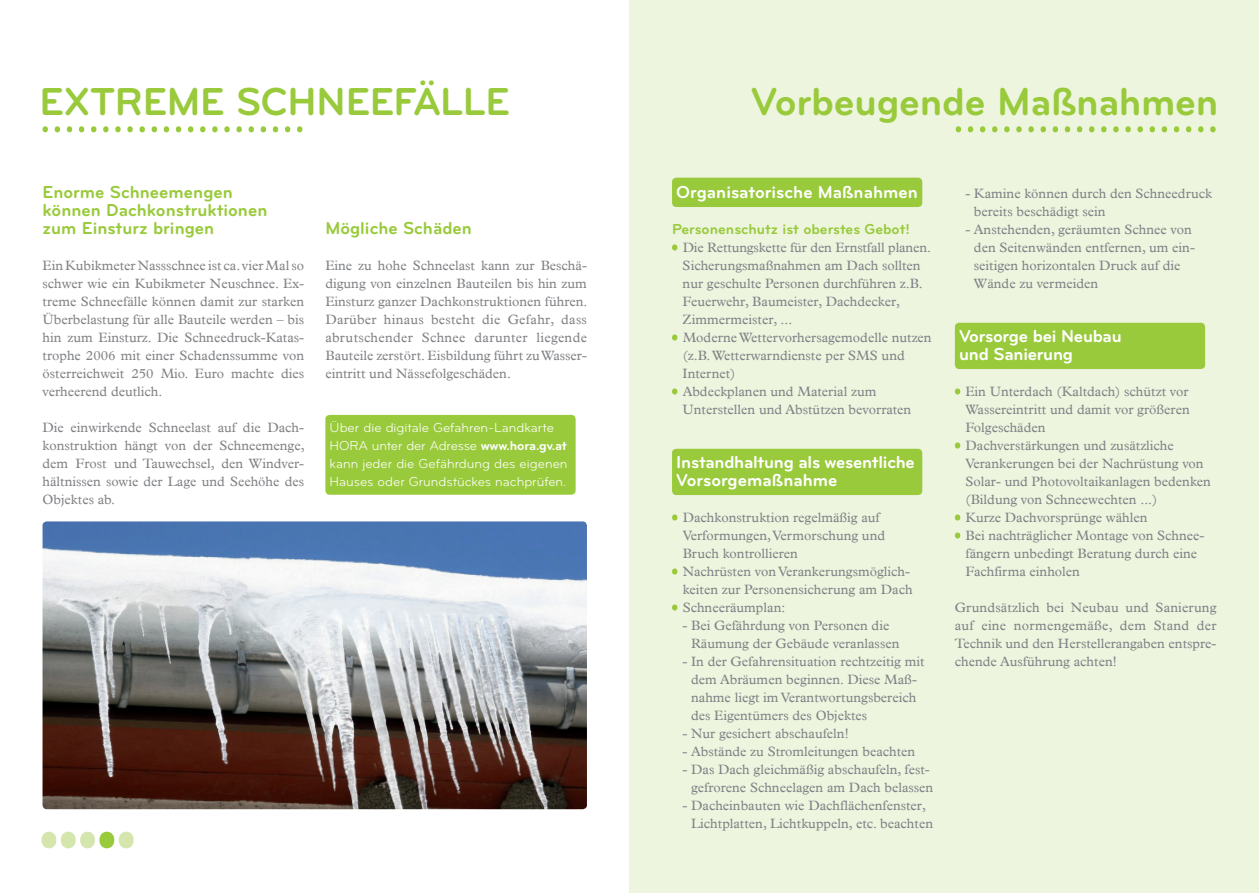
<style>
.page{position:relative;width:1259px;height:893px;background:#fff}
.page>*{position:absolute;margin:0;border:0;box-sizing:border-box;transform-origin:0 0}
.t1{font:700 40.5px "Bryant Pro";letter-spacing:-.01em;color:#99ca3b}
.t2{font:700 18px/18px "Bryant Pro";letter-spacing:-.015em;color:#fff}
.t3{font:700 18px/18px "Bryant Pro";color:#99ca3b}
.t4{font:700 15px "Bryant Pro";color:#99ca3b}
.t5{font:13.5px/18px "Plantin";color:#808285}
.t6{font:13.5px/18px "Bryant Pro";color:#fff}
.s1{font-weight:700}
</style>
<div class="page">
<div style="left:629px;top:0;width:630px;height:893px;background:#edf5df"></div>
<div style="left:325px;top:415px;width:250px;height:80px;background:#99ca3b;border-radius:4px"></div>
<div style="left:672px;top:178px;width:250px;height:29px;background:#99ca3b;border-radius:4px"></div>
<svg style="left:672px;top:244px;width:5px;height:7px"></svg>
<svg style="left:672px;top:334px;width:5px;height:7px"></svg>
<svg style="left:672px;top:388px;width:5px;height:7px"></svg>
<div style="left:672px;top:449px;width:250px;height:46px;background:#99ca3b;border-radius:4px"></div>
<svg style="left:672px;top:514px;width:5px;height:6px"></svg>
<svg style="left:672px;top:568px;width:5px;height:6px"></svg>
<svg style="left:672px;top:604px;width:5px;height:6px"></svg>
<div style="left:955px;top:323px;width:250px;height:46px;background:#99ca3b;border-radius:4px"></div>
<svg style="left:955px;top:388px;width:5px;height:7px"></svg>
<svg style="left:955px;top:442px;width:5px;height:7px"></svg>
<svg style="left:955px;top:514px;width:5px;height:6px"></svg>
<svg style="left:955px;top:532px;width:5px;height:6px"></svg>
<svg style="left:43px;top:126px;width:5px;height:6px"></svg>
<svg style="left:55px;top:126px;width:5px;height:6px"></svg>
<svg style="left:67px;top:126px;width:5px;height:6px"></svg>
<svg style="left:79px;top:126px;width:5px;height:6px"></svg>
<svg style="left:91px;top:126px;width:5px;height:6px"></svg>
<svg style="left:103px;top:126px;width:6px;height:6px"></svg>
<svg style="left:115px;top:126px;width:6px;height:6px"></svg>
<svg style="left:127px;top:126px;width:6px;height:6px"></svg>
<svg style="left:139px;top:126px;width:6px;height:6px"></svg>
<svg style="left:152px;top:126px;width:5px;height:6px"></svg>
<svg style="left:164px;top:126px;width:5px;height:6px"></svg>
<svg style="left:176px;top:126px;width:5px;height:6px"></svg>
<svg style="left:188px;top:126px;width:5px;height:6px"></svg>
<svg style="left:200px;top:126px;width:5px;height:6px"></svg>
<svg style="left:212px;top:126px;width:6px;height:6px"></svg>
<svg style="left:224px;top:126px;width:6px;height:6px"></svg>
<svg style="left:236px;top:126px;width:6px;height:6px"></svg>
<svg style="left:248px;top:126px;width:6px;height:6px"></svg>
<svg style="left:261px;top:126px;width:5px;height:6px"></svg>
<svg style="left:273px;top:126px;width:5px;height:6px"></svg>
<svg style="left:285px;top:126px;width:5px;height:6px"></svg>
<svg style="left:297px;top:126px;width:5px;height:6px"></svg>
<div style="left:119px;top:832px;width:15px;height:16px;background:#d4e6ae;border-radius:50%"></div>
<div style="left:99px;top:832px;width:15px;height:16px;background:#99ca3b;border-radius:50%"></div>
<div style="left:80px;top:832px;width:15px;height:16px;background:#d4e6ae;border-radius:50%"></div>
<div style="left:61px;top:832px;width:15px;height:16px;background:#d4e6ae;border-radius:50%"></div>
<div style="left:41px;top:832px;width:15px;height:16px;background:#d4e6ae;border-radius:50%"></div>
<svg style="left:955px;top:126px;width:6px;height:6px"></svg>
<svg style="left:968px;top:126px;width:5px;height:6px"></svg>
<svg style="left:980px;top:126px;width:5px;height:6px"></svg>
<svg style="left:992px;top:126px;width:5px;height:6px"></svg>
<svg style="left:1004px;top:126px;width:5px;height:6px"></svg>
<svg style="left:1016px;top:126px;width:5px;height:6px"></svg>
<svg style="left:1028px;top:126px;width:6px;height:6px"></svg>
<svg style="left:1040px;top:126px;width:6px;height:6px"></svg>
<svg style="left:1052px;top:126px;width:6px;height:6px"></svg>
<svg style="left:1064px;top:126px;width:6px;height:6px"></svg>
<svg style="left:1077px;top:126px;width:5px;height:6px"></svg>
<svg style="left:1089px;top:126px;width:5px;height:6px"></svg>
<svg style="left:1101px;top:126px;width:5px;height:6px"></svg>
<svg style="left:1113px;top:126px;width:5px;height:6px"></svg>
<svg style="left:1125px;top:126px;width:5px;height:6px"></svg>
<svg style="left:1137px;top:126px;width:6px;height:6px"></svg>
<svg style="left:1149px;top:126px;width:6px;height:6px"></svg>
<svg style="left:1161px;top:126px;width:6px;height:6px"></svg>
<svg style="left:1173px;top:126px;width:6px;height:6px"></svg>
<svg style="left:1186px;top:126px;width:5px;height:6px"></svg>
<svg style="left:1198px;top:126px;width:5px;height:6px"></svg>
<svg style="left:1210px;top:126px;width:5px;height:6px"></svg>
<img style="left:43px;top:521px;width:544px;height:288px">
<h1 class="t1" style="left:39px;top:77px;width:472px">extrem e schn eefälle</h1>
<h1 class="t1" style="left:751px;top:77px;width:469px">Vorbeugende Maßnahmen</h1>
<h2 class="t3" style="left:43px;top:183px;width:226px">Enorme Schneemengen können Dachkonstruktionen zum Einsturz bringen</h2>
<p class="t5" style="left:43px;top:257px;width:263px;text-align:justify">Ein Kubikmeter Nassschnee ist ca. vier Mal so schwer wie ein Kubikmeter Neuschnee. Ex&shy;treme Schneefälle können damit zur starken Überbelastung für alle Bauteile werden – bis hin zum Einsturz. Die Schneedruck-Katas&shy;trophe 2006 mit einer Schadenssumme von österreichweit 250 Mio. Euro machte dies verheerend deutlich.</p>
<p class="t5" style="left:43px;top:419px;width:264px;text-align:justify">Die einwirkende Schneelast auf die Dach&shy;konstruktion hängt von der Schneemenge, dem Frost und Tauwechsel, den Windver&shy;hältnissen sowie der Lage und Seehöhe des Objektes ab.</p>
<h2 class="t3" style="left:325px;top:219px;width:148px">Mögliche Schäden</h2>
<p class="t5" style="left:325px;top:257px;width:264px;text-align:justify">Eine zu hohe Schneelast kann zur Beschä&shy;digung von einzelnen Bauteilen bis hin zum Einsturz ganzer Dachkonstruktionen führen.<br>Darüber hinaus besteht die Gefahr, dass abrutschender Schnee darunter liegende Bauteile zerstört. Eisbildung führt zu Wasser&shy;eintritt und Nässefolgeschäden.</p>
<p class="t6" style="left:330px;top:419px;width:239px">Über die digitale Gefahren-Landkarte HORA unter der Adresse <span class="s1">www.hora.gv.at </span>kann jeder die Gefährdung des eigenen Hauses oder Grundstückes nachprüfen.</p>
<h2 class="t2" style="left:676px;top:183px;width:243px">Organisatorische Maßnahmen</h2>
<p class="t4" style="left:672px;top:220px;width:239px">Personenschutz ist oberstes Gebot!</p>
<p class="t5" style="left:682px;top:239px;width:250px">Die Rettungskette für den Ernstfall planen.<br>Sicherungsmaßnahmen am Dach sollten nur geschulte Personen durchführen z.B.<br>Feuerwehr, Baumeister, Dachdecker, Zimmermeister, ...<br>Moderne Wettervorhersagemodelle nutzen (z.B. Wetterwarndienste per SMS und Internet)<br>Abdeckplanen und Material zum Unterstellen und Abstützen bevorraten</p>
<h2 class="t2" style="left:676px;top:453px;width:240px">Instandhaltung als wesentliche<br>Vorsorgemaßnahme</h2>
<p class="t5" style="left:682px;top:509px;width:231px">Dachkonstruktion regelmäßig auf<br>Verformungen, Vermorschung und<br>Bruch kontrollieren<br>Nachrüsten von Verankerungsmöglich&shy;keiten zur Personensicherung am Dach<br>Schneeräumplan:</p>
<p class="t5" style="left:691px;top:617px;width:210px;text-indent:-9px">- Bei Gefährdung von Personen die<br>Räumung der Gebäude veranlassen</p>
<p class="t5" style="left:691px;top:653px;width:235px;text-indent:-8px">- In der Gefahrensituation rechtzeitig mit dem Abräumen beginnen. Diese Maß&shy;nahme liegt im Verantwortungsbereich des Eigentümers des Objektes</p>
<p class="t5" style="left:682px;top:725px;width:167px">- Nur gesichert abschaufeln!</p>
<p class="t5" style="left:682px;top:743px;width:234px">- Abstände zu Stromleitungen beachten</p>
<p class="t5" style="left:682px;top:761px;width:252px;text-align:right">- Das Dach gleichmäßig abschaufeln, fest&shy;gefrorene Schneelagen am Dach belassen</p>
<p class="t5" style="left:691px;top:797px;width:243px;text-indent:-8px">- Dacheinbauten wie Dachflächenfenster,<br>Lichtplatten, Lichtkuppeln, etc. beachten</p>
<p class="t5" style="left:974px;top:185px;width:239px;text-indent:-9px">- Kamine können durch den Schneedruck bereits beschädigt sein</p>
<p class="t5" style="left:974px;top:221px;width:222px;text-indent:-8px">- Anstehenden, geräumten Schnee von den Seitenwänden entfernen, um ein&shy;seitigen horizontalen Druck auf die<br>Wände zu vermeiden</p>
<h2 class="t2" style="left:959px;top:327px;width:164px">Vorsorge bei Neubau und Sanierung</h2>
<p class="t5" style="left:965px;top:383px;width:247px">Ein Unterdach (Kaltdach) schützt vor Wassereintritt und damit vor größeren Folgeschäden<br>Dachverstärkungen und zusätzliche Verankerungen bei der Nachrüstung von Solar- und Photovoltaikanlagen bedenken (Bildung von Schneewechten ...)<br>Kurze Dachvorsprünge wählen<br>Bei nachträglicher Montage von Schnee&shy;fängern unbedingt Beratung durch eine Fachfirma einholen</p>
<p class="t5" style="left:955px;top:599px;width:263px;text-align:justify">Grundsätzlich bei Neubau und Sanierung auf eine normengemäße, dem Stand der Technik und den Herstellerangaben entspre&shy;chende Ausführung achten!</p>
</div>
